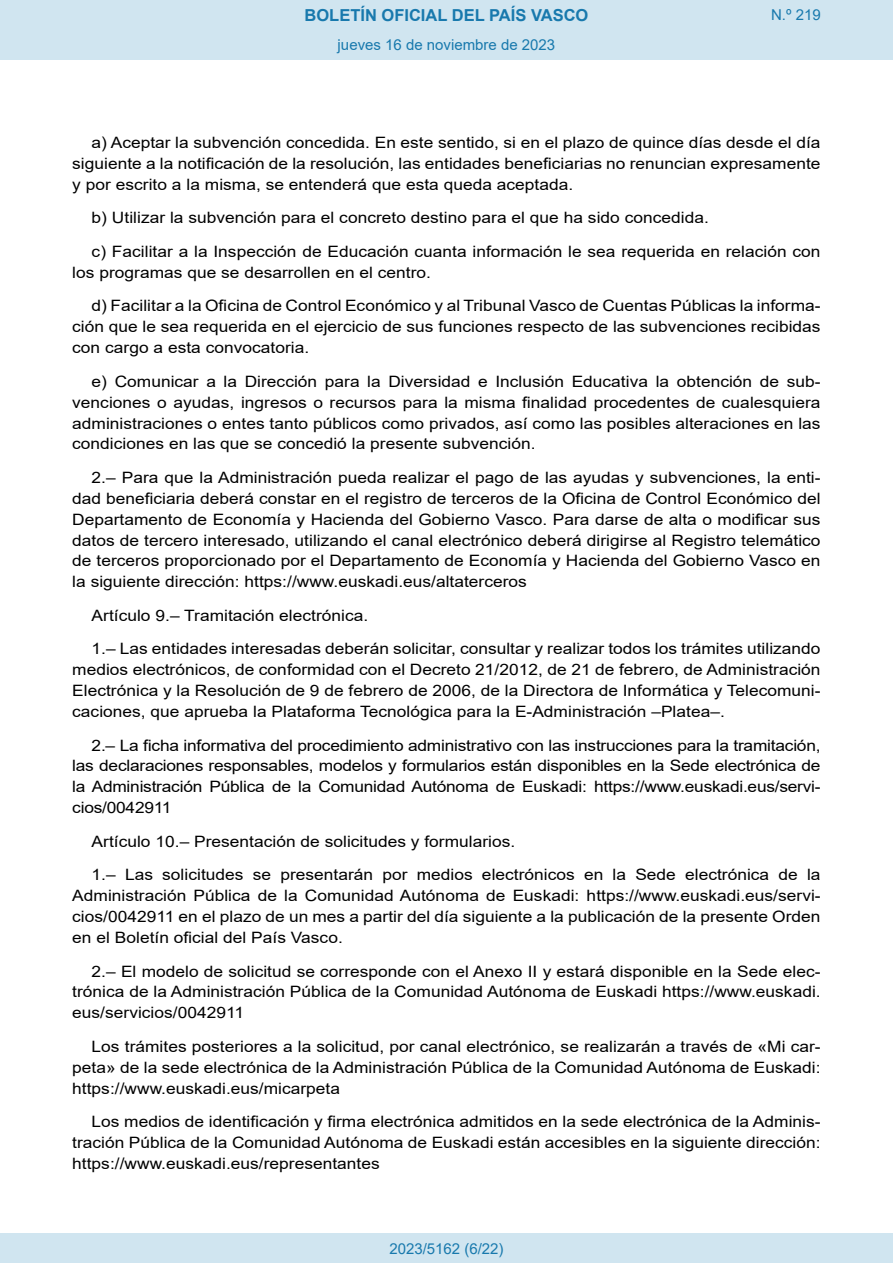
<style>
.page{position:relative;width:893px;height:1263px;background:#fff}
.page>*{position:absolute;margin:0;border:0;box-sizing:border-box;transform-origin:0 0}
.t1{font:700 16.5px "Arial";color:#1879ad}
.BOPVDetalle{font:15.6px/20.9px "Arial";color:#000;text-align:justify;scale:1.11 1}
.Paginacion_Centro{font:15px "Arial";color:#1879ad}
</style>
<div class="page">
<div style="left:0;top:0;width:893px;height:60px;background:#d0e5f0"></div>
<div style="left:0;top:1233px;width:893px;height:30px;background:#d0e5f0"></div>
<p class="t1" style="left:305px;top:3px;width:285px">BOLETÍN OFICIAL DEL PAÍS VASCO</p>
<p class="Paginacion_Centro" style="left:338px;top:35px;width:219px">jueves 16 de noviembre de 2023</p>
<p class="Paginacion_Centro" style="left:771px;top:5px;width:51px">N.º 219</p>
<p class="BOPVDetalle" style="left:72px;top:132px;width:676px;text-indent:19px">a) Aceptar la subvención concedida. En este sentido, si en el plazo de quince días desde el día siguiente a la notificación de la resolución, las entidades beneficiarias no renuncian expresamente y por escrito a la misma, se entenderá que esta queda aceptada.</p>
<p class="BOPVDetalle" style="left:92px;top:207px;width:557px">b) Utilizar la subvención para el concreto destino para el que ha sido concedida.</p>
<p class="BOPVDetalle" style="left:72px;top:241px;width:676px;text-indent:19px">c) Facilitar a la Inspección de Educación cuanta información le sea requerida en relación con los programas que se desarrollen en el centro.</p>
<p class="BOPVDetalle" style="left:72px;top:295px;width:676px;text-indent:19px">d) Facilitar a la Oficina de Control Económico y al Tribunal Vasco de Cuentas Públicas la informa&shy;ción que le sea requerida en el ejercicio de sus funciones respecto de las subvenciones recibidas con cargo a esta convocatoria.</p>
<p class="BOPVDetalle" style="left:72px;top:371px;width:676px;text-indent:19px">e) Comunicar a la Dirección para la Diversidad e Inclusión Educativa la obtención de sub&shy;venciones o ayudas, ingresos o recursos para la misma finalidad procedentes de cualesquiera administraciones o entes tanto públicos como privados, así como las posibles alteraciones en las condiciones en las que se concedió la presente subvención.</p>
<p class="BOPVDetalle" style="left:72px;top:467px;width:676px;text-indent:19px">2.– Para que la Administración pueda realizar el pago de las ayudas y subvenciones, la enti&shy;dad beneficiaria deberá constar en el registro de terceros de la Oficina de Control Económico del Departamento de Economía y Hacienda del Gobierno Vasco. Para darse de alta o modificar sus datos de tercero interesado, utilizando el canal electrónico deberá dirigirse al Registro telemático de terceros proporcionado por el Departamento de Economía y Hacienda del Gobierno Vasco en la siguiente dirección: https://www.euskadi.eus/altaterceros</p>
<p class="BOPVDetalle" style="left:92px;top:605px;width:251px">Artículo 9.– Tramitación electrónica.</p>
<p class="BOPVDetalle" style="left:72px;top:638px;width:676px;text-indent:19px">1.– Las entidades interesadas deberán solicitar, consultar y realizar todos los trámites utilizando medios electrónicos, de conformidad con el Decreto 21/2012, de 21 de febrero, de Administración Electrónica y la Resolución de 9 de febrero de 2006, de la Directora de Informática y Telecomuni&shy;caciones, que aprueba la Plataforma Tecnológica para la E-Administración –Platea–.</p>
<p class="BOPVDetalle" style="left:72px;top:735px;width:676px;text-indent:19px">2.– La ficha informativa del procedimiento administrativo con las instrucciones para la tramitación, las declaraciones responsables, modelos y formularios están disponibles en la Sede electrónica de la Administración Pública de la Comunidad Autónoma de Euskadi: https://www.euskadi.eus/servi&shy;cios/0042911</p>
<p class="BOPVDetalle" style="left:92px;top:831px;width:383px">Artículo 10.– Presentación de solicitudes y formularios.</p>
<p class="BOPVDetalle" style="left:72px;top:864px;width:676px;text-indent:19px">1.– Las solicitudes se presentarán por medios electrónicos en la Sede electrónica de la Administración Pública de la Comunidad Autónoma de Euskadi: https://www.euskadi.eus/servi&shy;cios/0042911 en el plazo de un mes a partir del día siguiente a la publicación de la presente Orden en el Boletín oficial del País Vasco.</p>
<p class="BOPVDetalle" style="left:72px;top:960px;width:676px;text-indent:19px">2.– El modelo de solicitud se corresponde con el Anexo II y estará disponible en la Sede elec&shy;trónica de la Administración Pública de la Comunidad Autónoma de Euskadi https://www.euskadi. eus/servicios/0042911</p>
<p class="BOPVDetalle" style="left:72px;top:1036px;width:676px;text-indent:19px">Los trámites posteriores a la solicitud, por canal electrónico, se realizarán a través de «Mi car&shy;peta» de la sede electrónica de la Administración Pública de la Comunidad Autónoma de Euskadi: https://www.euskadi.eus/micarpeta</p>
<p class="BOPVDetalle" style="left:72px;top:1111px;width:676px;text-indent:19px">Los medios de identificación y firma electrónica admitidos en la sede electrónica de la Adminis&shy;tración Pública de la Comunidad Autónoma de Euskadi están accesibles en la siguiente dirección: https://www.euskadi.eus/representantes</p>
<p class="Paginacion_Centro" style="left:389px;top:1238px;width:116px">2023/5162 (6/22)</p>
</div>
